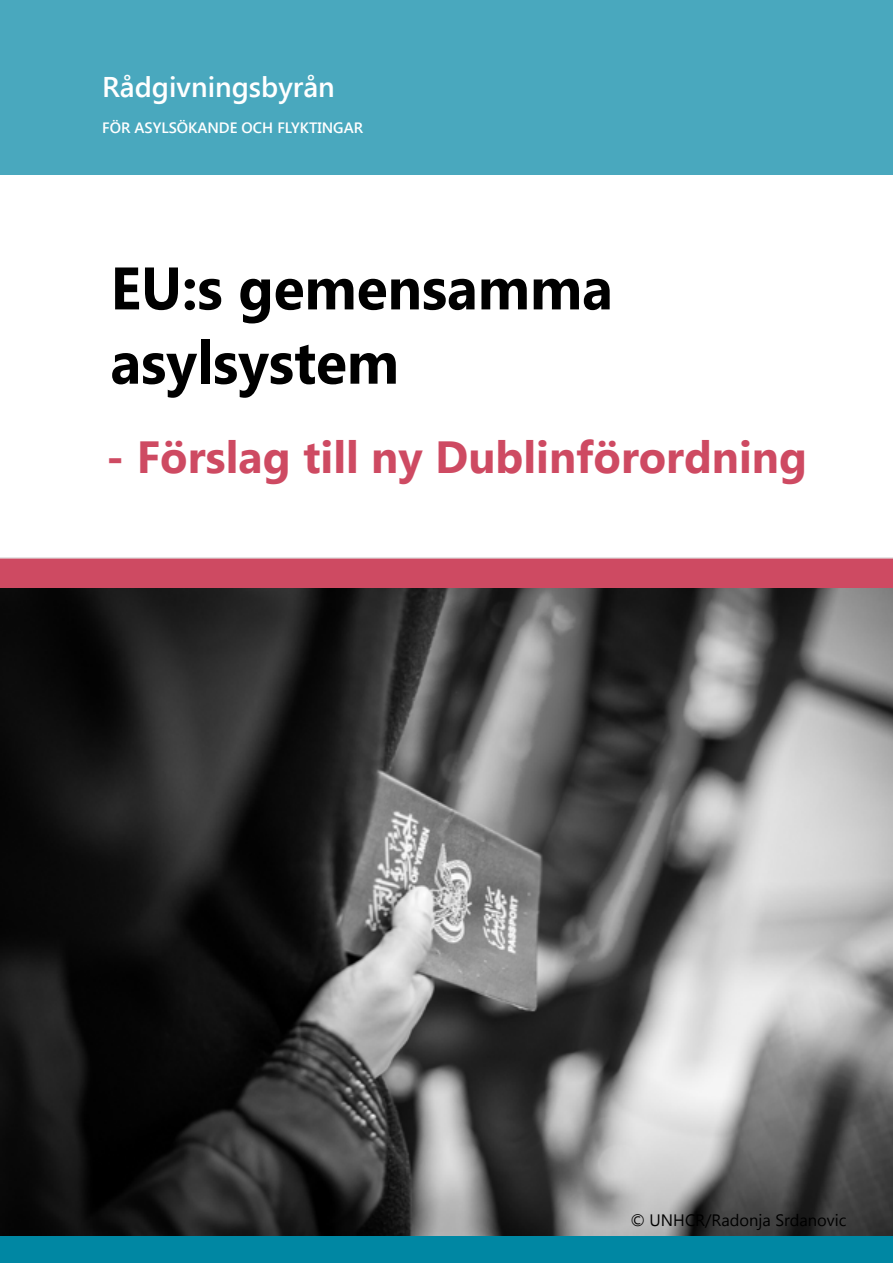
<style>
.page{position:relative;width:893px;height:1263px;background:#fff}
.page>*{position:absolute;margin:0;border:0;box-sizing:border-box;transform-origin:0 0}
.t1{font:700 59.85px/74.2px "Segoe UI";color:#000;scale:.95 1}
.t2{font:700 45px "Segoe UI";color:#ce4a62}
.t3{font:600 28.5px "Segoe UI";color:#fff}
.t4{font:16.5px "Segoe UI";color:#000}
.t5{font:600 15px "Segoe UI";color:#fff}
</style>
<div class="page">
<svg style="left:0;top:557px;width:893px;height:32px;background:#ca5066"></svg>
<div style="left:0;top:0;width:893px;height:174px;background:#49a8be"></div>
<div style="left:0;top:1236px;width:893px;height:27px;background:#0087a3"></div>
<img style="left:0;top:589px;width:893px;height:647px">
<p class="t3" style="left:102px;top:67px;width:234px">Rådgivningsbyrån</p>
<p class="t5" style="left:102px;top:117px;width:262px">FÖR ASYLSÖKANDE OCH FLYKTINGAR</p>
<h1 class="t1" style="left:111px;top:248px;width:530px">EU:s gemensamma asylsystem</h1>
<p class="t2" style="left:106px;top:425px;width:702px">- Förslag till ny Dublinförordning</p>
<p class="t4" style="left:630px;top:1209px;width:217px">© UNHCR/Radonja Srdanovic</p>
</div>
